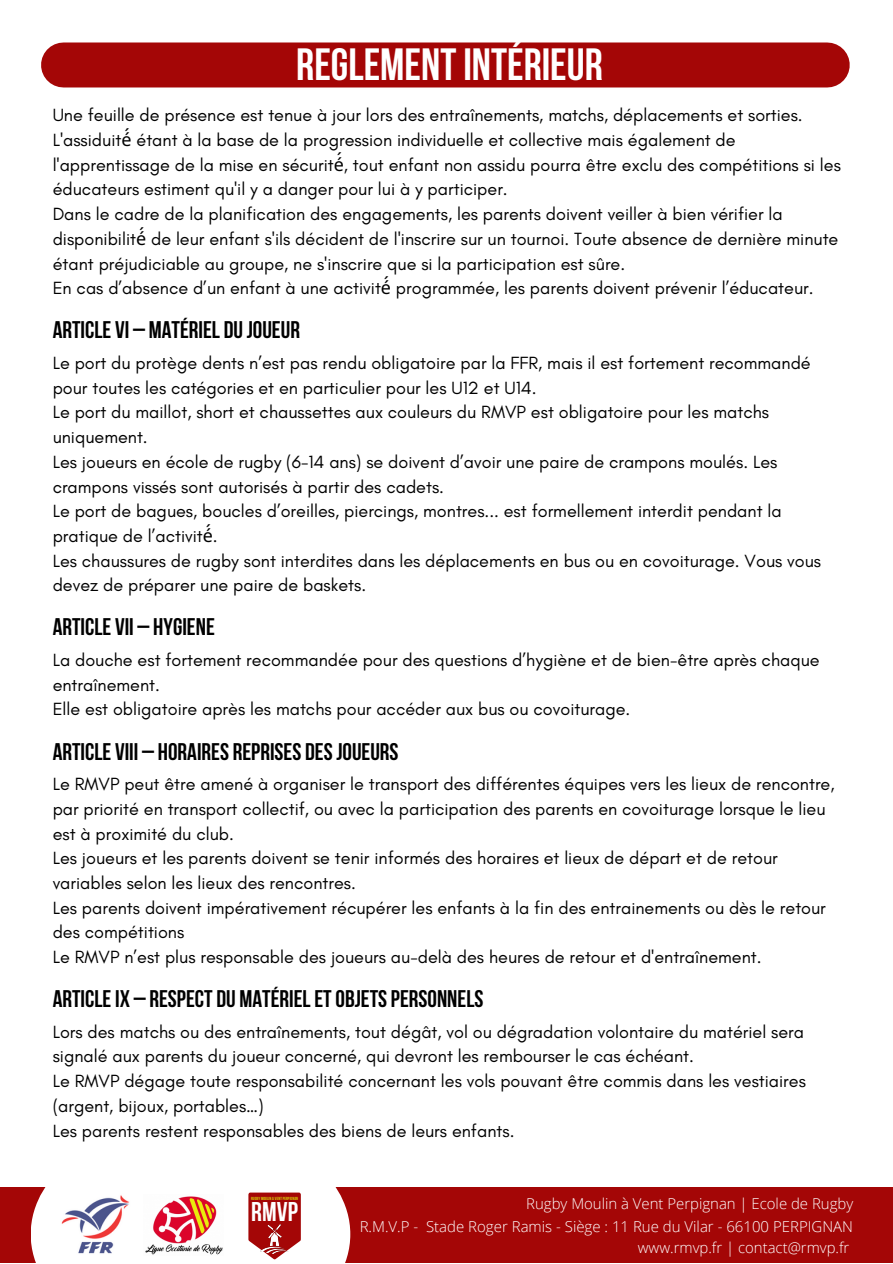
<style>
.page{position:relative;width:893px;height:1264px;background:#fff}
.page>*{position:absolute;margin:0;border:0;box-sizing:border-box;transform-origin:0 0}
.t1{font:700 45px "Bebas Neue";color:#fff}
.t2{font:700 27px "Bebas Neue";color:#fff}
.t3{font:700 24px "Bebas Neue";color:#000}
.t4{font:18px/24.8px "Glacial Indifference";color:#000}
.t5{font:300 15px "Open Sans";color:#fff}
.t6{font:700 4.35px "Bebas Neue";letter-spacing:.015em;color:#d7cf07}
.s1{font-family:"Noto Sans"}
</style>
<div class="page">
<div style="left:64px;top:42px;width:763px;height:45px;background:#a40606"></div>
<div style="left:0;top:1187px;width:892px;height:75px;background:#a40606"></div>
<div style="left:31px;top:1121px;width:319px;height:141px;background:#fff"></div>
<svg style="left:248px;top:1192px;width:53px;height:67px"></svg>
<img style="left:261px;top:1224px;width:27px;height:28px">
<img style="left:61px;top:1195px;width:69px;height:59px">
<img style="left:145px;top:1196px;width:78px;height:59px">
<p class="t1" style="left:296px;top:46px;width:308px">REGLEMENTINTÉRIEUR</p>
<p class="t4" style="left:53px;top:102px;width:751px">Une feuille de présence est tenue à jour lors des entraînements, matchs, déplacements et sorties.</p>
<p class="t4" style="left:53px;top:127px;width:789px">L'assiduit<span class="s1">é́</span> étant à la base de la progression individuelle et collective mais également de l'apprentissage de la mise en sécurit<span class="s1">é́</span>, tout enfant non assidu pourra être exclu des compétitions si les éducateurs estiment qu'il y a danger pour lui à y participer.</p>
<p class="t4" style="left:53px;top:201px;width:787px">Dans le cadre de la planification des engagements, les parents doivent veiller à bien vérifier la disponibilit<span class="s1">é́</span> de leur enfant s'ils décident de l'inscrire sur un tournoi. Toute absence de dernière minute étant préjudiciable au groupe, ne s'inscrire que si la participation est sûre.</p>
<p class="t4" style="left:53px;top:275px;width:762px">En cas d’absence d’un enfant à une activit<span class="s1">é́</span> programmée, les parents doivent prévenir l’éducateur.</p>
<p class="t3" style="left:53px;top:320px;width:249px">ARTICLE VI – MATÉRIEL DUJOUEUR</p>
<p class="t4" style="left:53px;top:350px;width:753px">Le port du protège dents n’est pas rendu obligatoire par la FFR, mais il est fortement recommandé pour toutes les catégories et en particulier pour les U12 et U14.</p>
<p class="t4" style="left:53px;top:399px;width:718px">Le port du maillot, short et chaussettes aux couleurs du RMVP est obligatoire pour les matchs uniquement.</p>
<p class="t4" style="left:53px;top:449px;width:726px">Les joueurs en école de rugby (6-14 ans) se doivent d’avoir une paire de crampons moulés. Les crampons vissés sont autorisés à partir des cadets.</p>
<p class="t4" style="left:53px;top:498px;width:730px">Le port de bagues, boucles d’oreilles, piercings, montres... est formellement interdit pendant la pratique de l’activit<span class="s1">é́</span>.</p>
<p class="t4" style="left:53px;top:548px;width:770px">Les chaussures de rugby sont interdites dans les déplacements en bus ou en covoiturage. Vous vous devez de préparer une paire de baskets.</p>
<p class="t3" style="left:53px;top:617px;width:164px">ARTICLE VII – HYGIENE</p>
<p class="t4" style="left:53px;top:647px;width:768px">La douche est fortement recommandée pour des questions d’hygiène et de bien-être après chaque entraînement.</p>
<p class="t4" style="left:53px;top:696px;width:579px">Elle est obligatoire après les matchs pour accéder aux bus ou covoiturage.</p>
<p class="t3" style="left:53px;top:741px;width:347px">ARTICLE VIII – HORAIRES REPRISES DESJOUEURS</p>
<p class="t4" style="left:53px;top:771px;width:783px">Le RMVP peut être amené à organiser le transport des différentes équipes vers les lieux de rencontre, par priorité en transport collectif, ou avec la participation des parents en covoiturage lorsque le lieu est à proximité du club.</p>
<p class="t4" style="left:53px;top:845px;width:726px">Les joueurs et les parents doivent se tenir informés des horaires et lieux de départ et de retour variables selon les lieux des rencontres.</p>
<p class="t4" style="left:53px;top:895px;width:774px">Les parents doivent impérativement récupérer les enfants à la fin des entrainements ou dès le retour des compétitions</p>
<p class="t4" style="left:53px;top:944px;width:710px">Le RMVP n’est plus responsable des joueurs au-delà des heures de retour et d'entraînement.</p>
<p class="t3" style="left:53px;top:989px;width:432px">ARTICLEIX – RESPECT DU MATÉRIELETOBJETSPERSONNELS</p>
<p class="t4" style="left:53px;top:1019px;width:753px">Lors des matchs ou des entraînements, tout dégât, vol ou dégradation volontaire du matériel sera signalé aux parents du joueur concerné, qui devront les rembourser le cas échéant.</p>
<p class="t4" style="left:53px;top:1068px;width:754px">Le RMVP dégage toute responsabilité concernant les vols pouvant être commis dans les vestiaires (argent, bijoux, portables…)</p>
<p class="t4" style="left:53px;top:1117px;width:463px">Les parents restent responsables des biens de leurs enfants.</p>
<p class="t6" style="left:251px;top:1196px;width:48px">RUGBY MOULIN A VENT PERPIGNAN</p>
<p class="t5" style="left:526px;top:1192px;width:328px">Rugby Moulin à Vent Perpignan | Ecole de Rugby</p>
<p class="t5" style="left:637px;top:1236px;width:213px">www.rmvp.fr | contact@rmvp.fr</p>
<p class="t2" style="left:251px;top:1201px;width:49px">RMVP</p>
<p class="t5" style="left:359px;top:1215px;width:495px">R.M.V.P - Stade Roger Ramis - Siège : 11 Rue du Vilar - 66100 PERPIGNAN</p>
</div>
